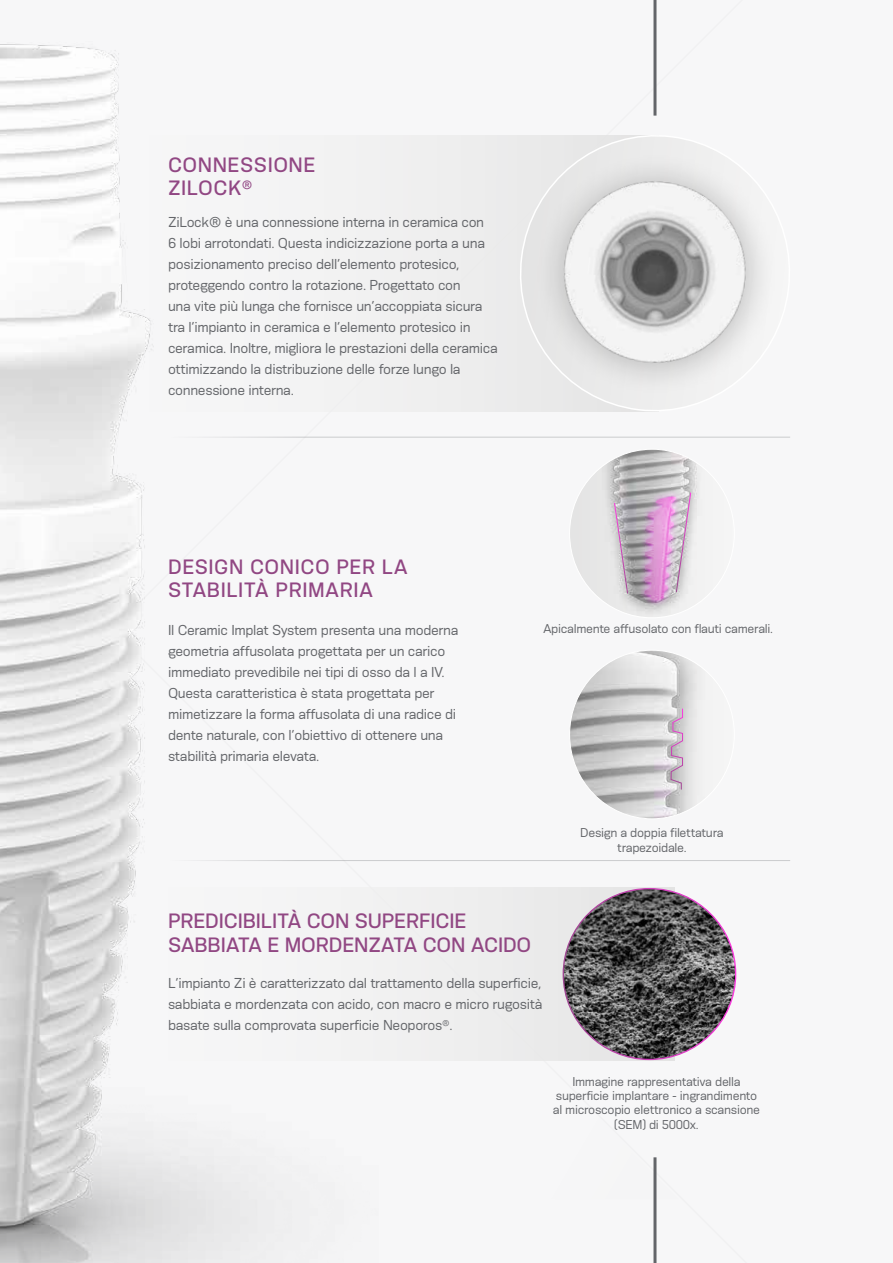
<style>
.page{position:relative;width:893px;height:1263px;background:#f7f7f8}
.page>*{position:absolute;margin:0;border:0;box-sizing:border-box;transform-origin:0 0}
.t1{font:500 19.5px/23.4px "Konsens";letter-spacing:-.01em;color:#914783}
.t2{font:500 19.5px/23.4px "Konsens";letter-spacing:.025em;color:#914783}
.t3{font:13.5px/21px "Konsens";letter-spacing:-.025em;color:#636569}
.t4{font:12px/14.4px "Konsens";letter-spacing:-.025em;color:#636569;text-align:center}
</style>
<div class="page">
<div style="left:168px;top:888px;width:506px;height:172px;background:#eee"></div>
<div style="left:150px;top:135px;width:508px;height:276px;background:#eee"></div>
<hr style="left:653px;top:0;width:3px;height:116px;background:#636569">
<hr style="left:653px;top:1157px;width:3px;height:106px;background:#636569">
<hr style="left:168px;top:860px;width:622px;height:1px;background:#636569">
<svg style="left:570px;top:449px;width:130px;height:168px"></svg>
<svg style="left:570px;top:651px;width:131px;height:168px"></svg>
<img style="left:563px;top:889px;width:173px;height:170px">
<svg style="left:511px;top:135px;width:253px;height:277px"></svg>
<img style="left:0;top:44px;width:378px;height:1219px">
<hr style="left:168px;top:437px;width:622px;height:1px;background:#636569">
<h1 class="t2" style="left:168px;top:152px;width:149px">CONNESSIONE<br>ZILOCK<sup>®</sup></h1>
<p class="t3" style="left:168px;top:211px;width:331px">ZiLock® è una connessione interna in ceramica con<br>6 lobi arrotondati. Questa indicizzazione porta a una posizionamento preciso dell’elemento protesico, proteggendo contro la rotazione. Progettato con<br>una vite più lunga che fornisce un’accoppiata sicura tra l’impianto in ceramica e l’elemento protesico in ceramica. Inoltre, migliora le prestazioni della ceramica ottimizzando la distribuzione delle forze lungo la connessione interna.</p>
<h1 class="t2" style="left:168px;top:554px;width:241px">DESIGN CONICO PER LA<br>STABILITÀ PRIMARIA</h1>
<p class="t3" style="left:168px;top:619px;width:292px">Il Ceramic Implat System presenta una moderna geometria affusolata progettata per un carico immediato prevedibile nei tipi di osso da l a IV.<br>Questa caratteristica è stata progettata per mimetizzare la forma affusolata di una radice di dente naturale, con l’obiettivo di ottenere una stabilità primaria elevata.</p>
<p class="t4" style="left:543px;top:621px;width:231px">Apicalmente affusolato con flauti camerali.</p>
<p class="t4" style="left:580px;top:825px;width:145px">Design a doppia filettatura trapezoidale.</p>
<h1 class="t1" style="left:168px;top:909px;width:365px">PREDICIBILITÀ CON SUPERFICIE<br>SABBIATA E MORDENZATA CON ACIDO</h1>
<p class="t3" style="left:168px;top:972px;width:376px;text-align:justify">L’impianto Zi è caratterizzato dal trattamento della superficie, sabbiata e mordenzata con acido, con macro e micro rugosità basate sulla comprovata superficie Neoporos<sup>®</sup>.</p>
<p class="t4" style="left:553px;top:1074px;width:209px">Immagine rappresentativa della superficie implantare - ingrandimento al microscopio elettronico a scansione (SEM) di 5000x.</p>
</div>
